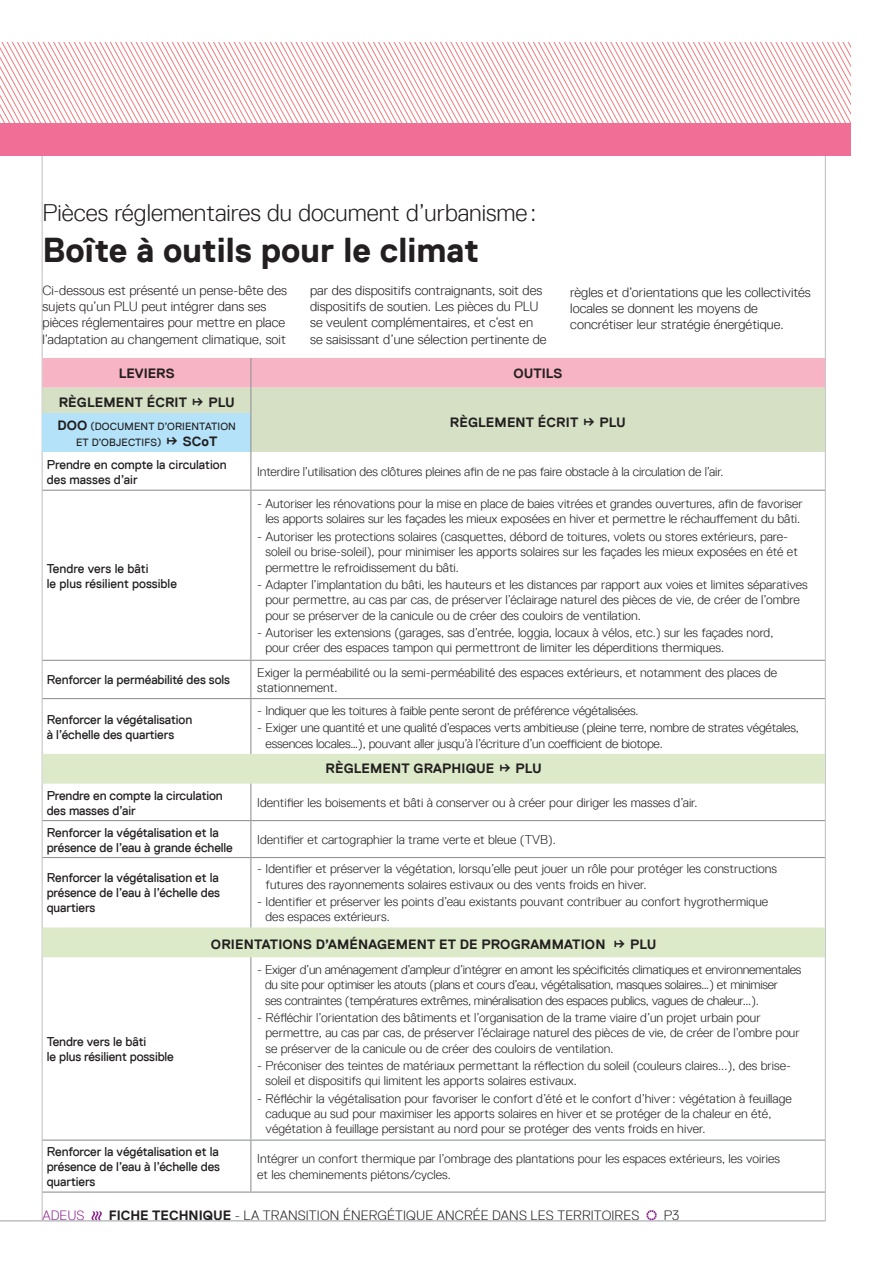
<style>
.page{position:relative;width:893px;height:1263px;background:#fff}
.page>*{position:absolute;margin:0;border:0;box-sizing:border-box;transform-origin:0 0}
.t1{font:700 34.5px "Replica";color:#231f20}
.t2{font:300 24px "Replica";color:#231f20}
.t3{font:300 13.5px/16.2px "Replica";color:#231f20}
.t4{font:700 13.5px "Replica";letter-spacing:.01em;color:#231f20}
.t5{font:300 13.5px "Replica";color:#90268f}
.t6{font:300 12.75px/15.3px "Replica";color:#231f20}
.t7{font:12.75px/15px "Replica";letter-spacing:-.01em;color:#231f20}
.t8{font:300 12.75px/15.3px "Replica";letter-spacing:-.02em;color:#231f20}
.t9{font:10.5px "Replica";letter-spacing:.01em;color:#231f20}
.s1{font-family:"Polis Pictogrammes";font-weight:400}
.s2{font-weight:700;font-size:13.5px}
.s3{font-family:"Polis Pictogrammes";font-size:13.5px}
.s4{font-weight:700}
</style>
<div class="page">
<hr style="left:825px;top:98px;width:1px;height:1123px;background:#bcbdc0">
<hr style="left:42px;top:98px;width:1px;height:1123px;background:#bcbdc0">
<svg style="left:92px;top:1211px;width:10px;height:9px"></svg>
<svg style="left:646px;top:1210px;width:11px;height:10px"></svg>
<hr style="left:0;top:1220px;width:825px;height:1px;background:#bcbdc0">
<div style="left:0;top:122px;width:850px;height:33px;background:#f16f96"></div>
<svg style="left:0;top:43px;width:850px;height:80px"></svg>
<div style="left:251px;top:413px;width:574px;height:39px;background:#d5e0c5"></div>
<div style="left:43px;top:413px;width:208px;height:39px;background:#b4e3f9"></div>
<svg style="left:43px;top:754px;width:782px;height:203px"></svg>
<svg style="left:43px;top:358px;width:782px;height:55px"></svg>
<hr style="left:250px;top:413px;width:1px;height:39px;background:#939598">
<hr style="left:250px;top:452px;width:1px;height:38px;background:#939598">
<hr style="left:250px;top:784px;width:1px;height:36px;background:#939598">
<hr style="left:250px;top:821px;width:1px;height:36px;background:#939598">
<hr style="left:250px;top:858px;width:1px;height:69px;background:#939598">
<hr style="left:250px;top:957px;width:1px;height:182px;background:#939598">
<hr style="left:43px;top:1139px;width:208px;height:2px;background:#939598">
<hr style="left:251px;top:1139px;width:574px;height:2px;background:#939598">
<hr style="left:250px;top:1141px;width:1px;height:50px;background:#939598">
<hr style="left:43px;top:1191px;width:208px;height:2px;background:#939598">
<hr style="left:251px;top:1191px;width:574px;height:2px;background:#939598">
<hr style="left:43px;top:490px;width:208px;height:1px;background:#939598">
<hr style="left:251px;top:490px;width:574px;height:1px;background:#939598">
<hr style="left:250px;top:491px;width:1px;height:169px;background:#939598">
<hr style="left:250px;top:661px;width:1px;height:37px;background:#939598">
<hr style="left:250px;top:699px;width:1px;height:55px;background:#939598">
<hr style="left:43px;top:660px;width:208px;height:1px;background:#939598">
<hr style="left:251px;top:660px;width:574px;height:1px;background:#939598">
<hr style="left:43px;top:698px;width:208px;height:1px;background:#939598">
<hr style="left:251px;top:698px;width:574px;height:1px;background:#939598">
<hr style="left:43px;top:820px;width:208px;height:1px;background:#939598">
<hr style="left:251px;top:820px;width:574px;height:1px;background:#939598">
<hr style="left:43px;top:857px;width:208px;height:1px;background:#939598">
<hr style="left:251px;top:857px;width:574px;height:1px;background:#939598">
<h2 class="t2" style="left:43px;top:199px;width:495px">Pièces réglementaires du document d’urbanisme :</h2>
<h1 class="t1" style="left:43px;top:231px;width:438px">Boîte à outils pour le climat</h1>
<p class="t3" style="left:43px;top:282px;width:246px">Ci-dessous est présenté un pense-bête des sujets qu’un PLU peut intégrer dans ses pièces réglementaires pour mettre en place l’adaptation au changement climatique, soit</p>
<p class="t3" style="left:310px;top:282px;width:238px">par des dispositifs contraignants, soit des dispositifs de soutien. Les pièces du PLU se veulent complémentaires, et c’est en se saisissant d’une sélection pertinente de</p>
<p class="t3" style="left:570px;top:284px;width:242px">règles et d’orientations que les collectivités locales se donnent les moyens de concrétiser leur stratégie énergétique.</p>
<p class="t4" style="left:119px;top:366px;width:57px">LEVIERS</p>
<p class="t4" style="left:513px;top:366px;width:50px">OUTILS</p>
<p class="t4" style="left:59px;top:395px;width:178px">RÈGLEMENT ÉCRIT <span class="s1">X</span> PLU</p>
<p class="t9" style="left:57px;top:420px;width:180px"><span class="s2">DOO</span> (DOCUMENT D’ORIENTATION</p>
<p class="t4" style="left:450px;top:414px;width:178px">RÈGLEMENT ÉCRIT <span class="s1">X</span> PLU</p>
<p class="t9" style="left:76px;top:436px;width:143px">ET D’OBJECTIFS) <span class="s3">X</span> <span class="s2">SCoT</span></p>
<p class="t7" style="left:47px;top:457px;width:181px">Prendre en compte la circulation des masses d’air</p>
<p class="t6" style="left:257px;top:464px;width:468px">Interdire l’utilisation des clôtures pleines afin de ne pas faire obstacle à la circulation de l’air.</p>
<p class="t7" style="left:47px;top:561px;width:132px">Tendre vers le bâti<br>le plus résilient possible</p>
<p class="t6" style="left:257px;top:496px;width:547px;text-align:center">- Autoriser les rénovations pour la mise en place de baies vitrées et grandes ouvertures, afin de favoriser les apports solaires sur les façades les mieux exposées en hiver et permettre le réchauffement du bâti.</p>
<p class="t6" style="left:266px;top:529px;width:534px;text-indent:-8px">- Autoriser les protections solaires (casquettes, débord de toitures, volets ou stores extérieurs, pare&shy;soleil ou brise-soleil), pour minimiser les apports solaires sur les façades les mieux exposées en été et permettre le refroidissement du bâti.</p>
<p class="t6" style="left:266px;top:577px;width:544px;text-indent:-8px">- Adapter l’implantation du bâti, les hauteurs et les distances par rapport aux voies et limites séparatives pour permettre, au cas par cas, de préserver l’éclairage naturel des pièces de vie, de créer de l’ombre pour se préserver de la canicule ou de créer des couloirs de ventilation.</p>
<p class="t6" style="left:266px;top:625px;width:509px;text-indent:-8px">- Autoriser les extensions (garages, sas d’entrée, loggia, locaux à vélos, etc.) sur les façades nord, pour créer des espaces tampon qui permettront de limiter les déperditions thermiques.</p>
<p class="t7" style="left:47px;top:673px;width:185px">Renforcer la perméabilité des sols</p>
<p class="t6" style="left:257px;top:665px;width:521px">Exiger la perméabilité ou la semi-perméabilité des espaces extérieurs, et notamment des places de stationnement.</p>
<p class="t7" style="left:47px;top:712px;width:147px">Renforcer la végétalisation à l’échelle des quartiers</p>
<p class="t6" style="left:257px;top:703px;width:383px">- Indiquer que les toitures à faible pente seront de préférence végétalisées.</p>
<p class="t6" style="left:266px;top:720px;width:535px;text-indent:-8px">- Exiger une quantité et une qualité d’espaces verts ambitieuse (pleine terre, nombre de strates végétales, essences locales…), pouvant aller jusqu’à l’écriture d’un coefficient de biotope.</p>
<p class="t4" style="left:326px;top:761px;width:218px">RÈGLEMENT GRAPHIQUE <span class="s1">X</span> PLU</p>
<p class="t7" style="left:47px;top:788px;width:177px">Prendre en compte la circulation des masses d’air</p>
<p class="t6" style="left:257px;top:795px;width:442px">Identifier les boisements et bâti à conserver ou à créer pour diriger les masses d’air.</p>
<p class="t7" style="left:47px;top:825px;width:188px">Renforcer la végétalisation et la présence de l’eau à grande échelle</p>
<p class="t6" style="left:257px;top:832px;width:300px">Identifier et cartographier la trame verte et bleue (TVB).</p>
<p class="t7" style="left:47px;top:871px;width:175px;text-align:justify">Renforcer la végétalisation et la présence de l’eau à l’échelle des quartiers</p>
<p class="t6" style="left:266px;top:861px;width:513px;text-indent:-8px">- Identifier et préserver la végétation, lorsqu’elle peut jouer un rôle pour protéger les constructions futures des rayonnements solaires estivaux ou des vents froids en hiver.</p>
<p class="t6" style="left:266px;top:894px;width:504px;text-indent:-8px">- Identifier et préserver les points d’eau existants pouvant contribuer au confort hygrothermique des espaces extérieurs.</p>
<p class="t4" style="left:211px;top:937px;width:447px">ORIENTATIONS D’AMÉNAGEMENT ET DE PROGRAMMATION <span class="s1">X</span> PLU</p>
<p class="t7" style="left:47px;top:1034px;width:129px">Tendre vers le bâti<br>le plus résilient possible</p>
<p class="t8" style="left:265px;top:962px;width:538px;text-indent:-8px">- Exiger d’un aménagement d’ampleur d’intégrer en amont les spécificités climatiques et environnementales du site pour optimiser les atouts (plans et cours d’eau, végétalisation, masques solaires…) et minimiser<br>ses contraintes (températures extrêmes, minéralisation des espaces publics, vagues de chaleur...).</p>
<p class="t6" style="left:266px;top:1010px;width:536px;text-indent:-8px">- Réfléchir l’orientation des bâtiments et l’organisation de la trame viaire d’un projet urbain pour permettre, au cas par cas, de préserver l’éclairage naturel des pièces de vie, de créer de l’ombre pour se préserver de la canicule ou de créer des couloirs de ventilation.</p>
<p class="t6" style="left:266px;top:1058px;width:527px;text-indent:-8px">- Préconiser des teintes de matériaux permettant la réflection du soleil (couleurs claires...), des brise&shy;soleil et dispositifs qui limitent les apports solaires estivaux.</p>
<p class="t6" style="left:266px;top:1091px;width:528px;text-indent:-8px">- Réfléchir la végétalisation pour favoriser le confort d’été et le confort d’hiver: végétation à feuillage caduque au sud pour maximiser les apports solaires en hiver et se protéger de la chaleur en été, végétation à feuillage persistant au nord pour se protéger des vents froids en hiver.</p>
<p class="t7" style="left:47px;top:1144px;width:175px;text-align:justify">Renforcer la végétalisation et la présence de l’eau à l’échelle des quartiers</p>
<p class="t6" style="left:257px;top:1151px;width:524px">Intégrer un confort thermique par l’ombrage des plantations pour les espaces extérieurs, les voiries et les cheminements piétons/cycles.</p>
<p class="t5" style="left:43px;top:1208px;width:43px">ADEUS</p>
<p class="t3" style="left:109px;top:1208px;width:532px"><span class="s4">FICHE TECHNIQUE</span> - LA TRANSITION ÉNERGÉTIQUE ANCRÉE DANS LES TERRITOIRES</p>
<p class="t3" style="left:664px;top:1208px;width:17px">P3</p>
</div>
